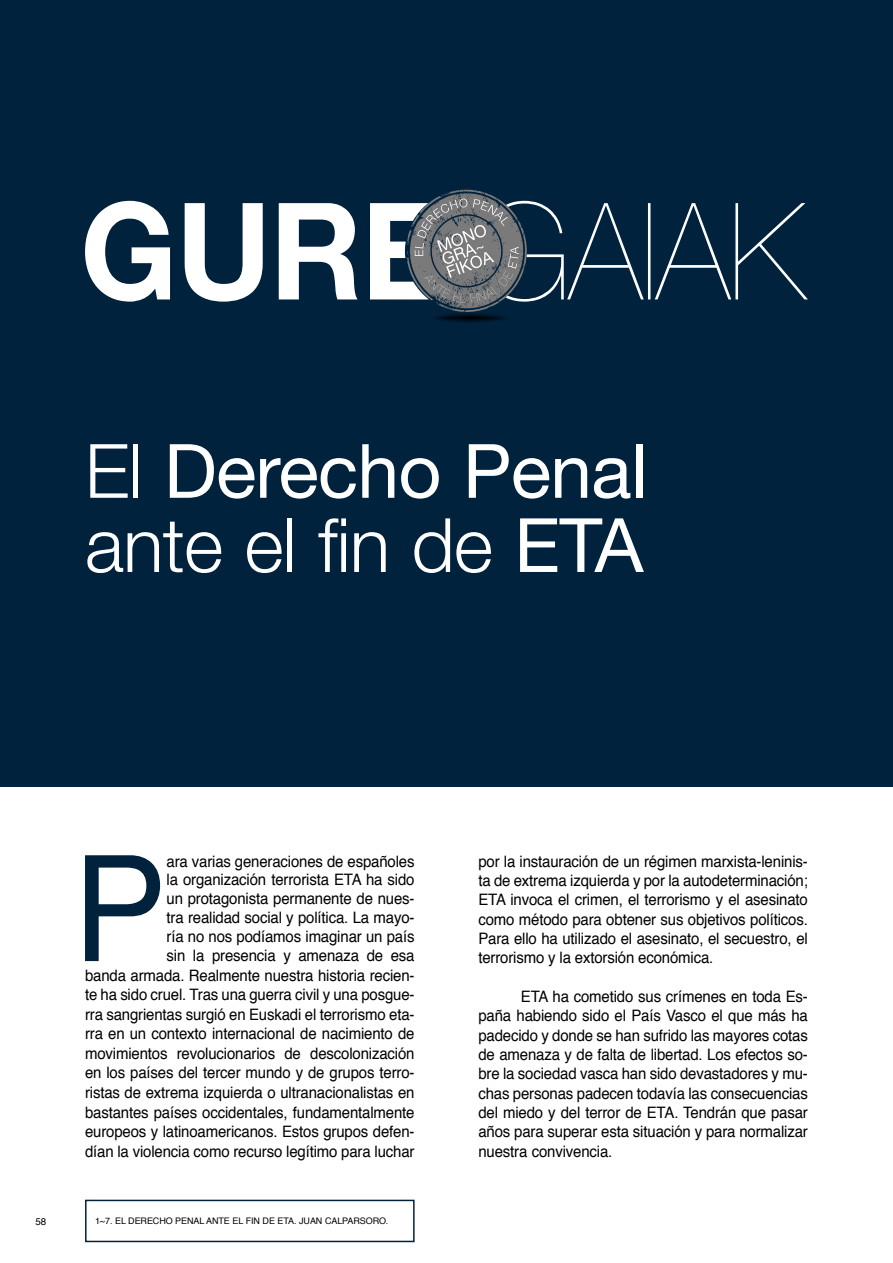
<style>
.page{position:relative;width:893px;height:1263px;background:#fff}
.page>*{position:absolute;margin:0;border:0;box-sizing:border-box;transform-origin:0 0}
.t1{font:147.45px "Helvetica";color:#00223c;scale:.95 1}
.t2{font:75px/74.2px "Helvetica Neue";letter-spacing:-.01em;color:#fff}
.t3{font:15.75px/19.4px "Helvetica";letter-spacing:-.01em;color:#000;text-align:justify;scale:.95 1}
.t4{font:9.75px "Helvetica";color:#000}
.t5{font:9px "Helvetica";letter-spacing:-.01em;color:#000}
.s1{font-weight:300}
</style>
<div class="page">
<div style="left:0;top:0;width:893px;height:787px;background:#00223c"></div>
<svg style="left:431px;top:312px;width:78px;height:11px"></svg>
<svg style="left:85px;top:190px;width:723px;height:122px"></svg>
<div style="left:85px;top:1200px;width:330px;height:42px;border:2px solid #00223c"></div>
<h2 class="t2" style="left:85px;top:433px;width:564px"><span class="s1">El</span> Derecho Penal <span class="s1">ante el fin de</span> ETA</h2>
<p class="t3" style="left:85px;top:852px;width:348px;text-align:right">ara varias generaciones de españoles<br>la organización terrorista ETA ha sido<br>un protagonista permanente de nues-<br>tra realidad social y política. La mayo-<br>ría no nos podíamos imaginar un país<br>sin la presencia y amenaza de esa<br>banda armada. Realmente nuestra historia recien&shy;te ha sido cruel. Tras una guerra civil y una posgue&shy;rra sangrientas surgió en Euskadi el terrorismo eta&shy;rra en un contexto internacional de nacimiento de movimientos revolucionarios de descolonización en los países del tercer mundo y de grupos terro&shy;ristas de extrema izquierda o ultranacionalistas en bastantes países occidentales, fundamentalmente europeos y latinoamericanos. Estos grupos defen&shy;dían la violencia como recurso legítimo para luchar</p>
<p class="t3" style="left:478px;top:852px;width:348px">por la instauración de un régimen marxista-leninis&shy;ta de extrema izquierda y por la autodeterminación; ETA invoca el crimen, el terrorismo y el asesinato como método para obtener sus objetivos políticos.<br>Para ello ha utilizado el asesinato, el secuestro, el terrorismo y la extorsión económica.</p>
<h1 class="t1" style="left:73px;top:796px;width:81px">P</h1>
<p class="t3" style="left:478px;top:987px;width:348px;text-indent:43px">ETA ha cometido sus crímenes en toda Es&shy;paña habiendo sido el País Vasco el que más ha padecido y donde se han sufrido las mayores cotas de amenaza y de falta de libertad. Los efectos so&shy;bre la sociedad vasca han sido devastadores y mu&shy;chas personas padecen todavía las consecuencias del miedo y del terror de ETA. Tendrán que pasar años para superar esta situación y para normalizar nuestra convivencia.</p>
<p class="t4" style="left:36px;top:1214px;width:12px">58</p>
<p class="t5" style="left:95px;top:1214px;width:295px">1~7. El De recho Penal ante el fin de ETA. Juan Calparsoro.</p>
</div>
